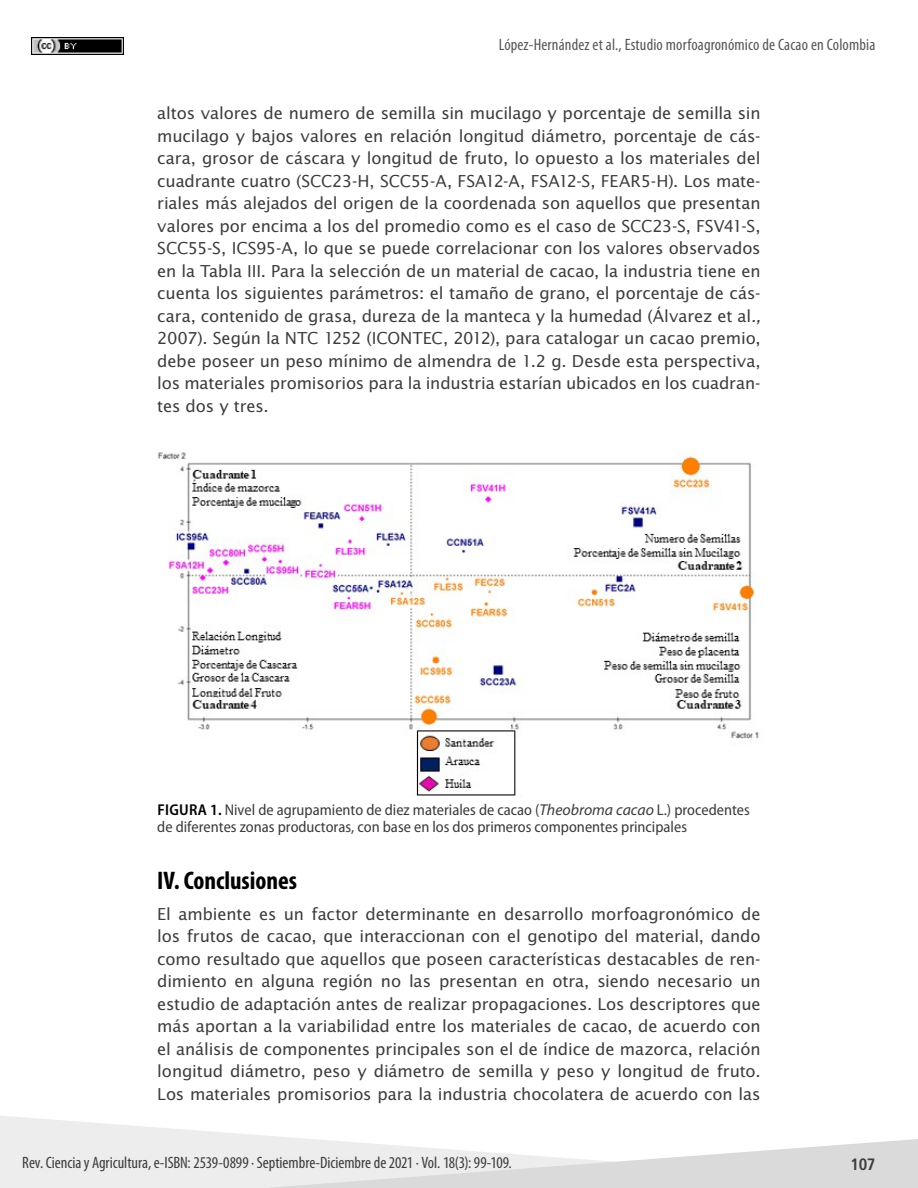
<style>
.page{position:relative;width:918px;height:1188px;background:#fff}
.page>*{position:absolute;margin:0;border:0;box-sizing:border-box;transform-origin:0 0}
.t1{font:700 condensed 25.5px "Myriad Pro";color:#000}
.t2{font:16.5px/22.5px "Lucida Sans Std";letter-spacing:-.01em;color:#3c3c3b;text-align:justify}
.t3{font:condensed 16.5px "Myriad Pro";letter-spacing:-.005em;color:#3c3c3b}
.t4{font:condensed 16.5px "Myriad Pro";letter-spacing:.01em;color:#575756}
.t5{font:700 condensed 16.5px "Frutiger LT Std";color:#3c3c3b}
.t6{font:semi-condensed 15.75px/16.5px "Myriad Pro";color:#3c3c3b}
.s1{font-style:italic}
.s2{font-weight:600;color:#000}
.s3{font-style:italic;font-stretch:normal}
</style>
<div class="page">
<img style="left:31px;top:38px;width:92px;height:17px">
<svg style="left:0;top:1116px;width:305px;height:72px;fill:#ededed"></svg>
<svg style="left:269px;top:1139px;width:649px;height:49px"></svg>
<img style="left:157px;top:451px;width:602px;height:345px">
<p class="t4" style="left:499px;top:35px;width:378px">López-Hernández et al., Estudio morfoagronómico de Cacao en Colombia</p>
<p class="t2" style="left:157px;top:102px;width:605px">altos valores de numero de semilla sin mucilago y porcentaje de semilla sin mucilago y bajos valores en relación longitud diámetro, porcentaje de cás&shy;cara, grosor de cáscara y longitud de fruto, lo opuesto a los materiales del cuadrante cuatro (SCC23-H, SCC55-A, FSA12-A, FSA12-S, FEAR5-H). Los mate&shy;riales más alejados del origen de la coordenada son aquellos que presentan valores por encima a los del promedio como es el caso de SCC23-S, FSV41-S, SCC55-S, ICS95-A, lo que se puede correlacionar con los valores observados en la Tabla III. Para la selección de un material de cacao, la industria tiene en cuenta los siguientes parámetros: el tamaño de grano, el porcentaje de cás&shy;cara, contenido de grasa, dureza de la manteca y la humedad (Álvarez et al<span class="s1">., </span>2007). Según la NTC 1252 (ICONTEC, 2012), para catalogar un cacao premio, debe poseer un peso mínimo de almendra de 1.2 g. Desde esta perspectiva, los materiales promisorios para la industria estarían ubicados en los cuadran&shy;tes dos y tres.</p>
<p class="t6" style="left:157px;top:802px;width:594px"><span class="s2">FIGURA 1.</span> Nivel de agrupamiento de diez materiales de cacao (<span class="s3">Theobroma cacao</span> L.) procedentes de diferentes zonas productoras, con base en los dos primeros componentes principales</p>
<h1 class="t1" style="left:157px;top:864px;width:141px">IV. Conclusiones</h1>
<p class="t2" style="left:157px;top:903px;width:605px">El ambiente es un factor determinante en desarrollo morfoagronómico de los frutos de cacao, que interaccionan con el genotipo del material, dando como resultado que aquellos que poseen características destacables de ren&shy;dimiento en alguna región no las presentan en otra, siendo necesario un estudio de adaptación antes de realizar propagaciones. Los descriptores que más aportan a la variabilidad entre los materiales de cacao, de acuerdo con el análisis de componentes principales son el de índice de mazorca, relación longitud diámetro, peso y diámetro de semilla y peso y longitud de fruto.<br>Los materiales promisorios para la industria chocolatera de acuerdo con las</p>
<p class="t3" style="left:22px;top:1153px;width:491px">Rev. Ciencia y Agricultura, e-ISBN: 2539-0899 ∙ Septiembre-Diciembre de 2021 ∙ Vol. 18(3): 99-109.</p>
<p class="t5" style="left:851px;top:1154px;width:26px">107</p>
</div>
